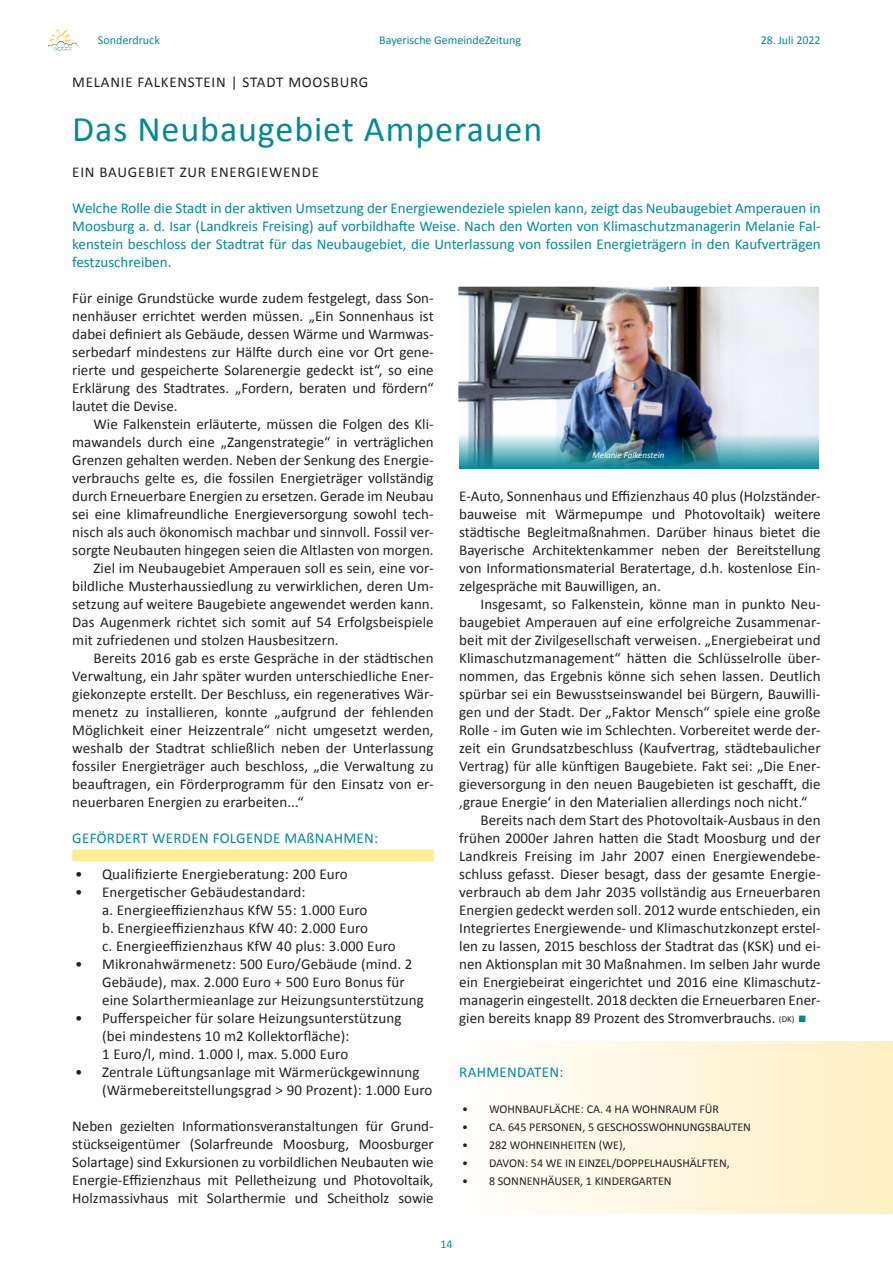
<style>
.page{position:relative;width:893px;height:1263px;background:#fff}
.page>*{position:absolute;margin:0;border:0;box-sizing:border-box;transform-origin:0 0}
.t1{font:36px "Calibri";letter-spacing:.025em;color:#008a97}
.t2{font:15px/18px "Calibri";letter-spacing:.005em;color:#231f20}
.t3{font:15px/18px "Calibri";color:#008a97;text-align:justify}
.t4{font:15px "Calibri";letter-spacing:.05em;color:#231f20}
.t5{font:15px "Calibri";letter-spacing:.02em;color:#008a97}
.t6{font:12px "Calibri";color:#231f20}
.t7{font:12px "Calibri";color:#008a97}
.t8{font:italic 9px "Calibri";color:#fff}
.s1{font-size:9px}
.s2{color:#008a97}
</style>
<div class="page">
<svg style="left:56px;top:29px;width:10px;height:6px"></svg>
<div style="left:446px;top:1041px;width:447px;height:173px;background:linear-gradient(to right,#fefffe,#feeec2)"></div>
<div style="left:72px;top:849px;width:362px;height:12px;background:#ffeb96"></div>
<img style="left:459px;top:288px;width:359px;height:146px">
<img style="left:459px;top:434px;width:359px;height:35px">
<p class="t7" style="left:98px;top:32px;width:64px">Sonderdruck</p>
<p class="t7" style="left:379px;top:32px;width:143px">Bayerische GemeindeZeitung</p>
<p class="t7" style="left:761px;top:32px;width:61px">28. Juli 2022</p>
<p class="t4" style="left:72px;top:73px;width:298px">MELANIE FALKENSTEIN | STADT MOOSBURG</p>
<h1 class="t1" style="left:72px;top:107px;width:472px">Das Neubaugebiet Amperauen</h1>
<p class="t4" style="left:72px;top:163px;width:248px">EIN BAUGEBIET ZUR ENERGIEWENDE</p>
<p class="t3" style="left:72px;top:198px;width:750px">Welche Rolle die Stadt in der aktiven Umsetzung der Energiewendeziele spielen kann, zeigt das Neubaugebiet Amperauen in Moosburg a. d. Isar (Landkreis Freising) auf vorbildhafte Weise. Nach den Worten von Klimaschutzmanagerin Melanie Fal&shy;kenstein beschloss der Stadtrat für das Neubaugebiet, die Unterlassung von fossilen Energieträgern in den Kaufverträgen festzuschreiben.</p>
<p class="t2" style="left:72px;top:288px;width:363px;text-align:justify">Für einige Grundstücke wurde zudem festgelegt, dass Son&shy;nenhäuser errichtet werden müssen. „Ein Sonnenhaus ist dabei definiert als Gebäude, dessen Wärme und Warmwas&shy;serbedarf mindestens zur Hälfte durch eine vor Ort gene&shy;rierte und gespeicherte Solarenergie gedeckt ist“, so eine Erklärung des Stadtrates. „Fordern, beraten und fördern“ lautet die Devise.</p>
<p class="t2" style="left:94px;top:414px;width:342px">Wie Falkenstein erläuterte, müssen die Folgen des Kli-</p>
<p class="t2" style="left:72px;top:432px;width:363px">mawandels durch eine „Zangenstrategie“ in verträglichen</p>
<p class="t2" style="left:72px;top:450px;width:363px">Grenzen gehalten werden. Neben der Senkung des Energie-</p>
<p class="t2" style="left:72px;top:468px;width:363px">verbrauchs gelte es, die fossilen Energieträger vollständig</p>
<p class="t2" style="left:72px;top:486px;width:363px">durch Erneuerbare Energien zu ersetzen. Gerade im Neubau</p>
<p class="t2" style="left:72px;top:504px;width:363px">sei eine klimafreundliche Energieversorgung sowohl tech-</p>
<p class="t2" style="left:72px;top:522px;width:363px">nisch als auch ökonomisch machbar und sinnvoll. Fossil ver-</p>
<p class="t2" style="left:72px;top:540px;width:363px">sorgte Neubauten hingegen seien die Altlasten von morgen.</p>
<p class="t2" style="left:94px;top:558px;width:342px">Ziel im Neubaugebiet Amperauen soll es sein, eine vor-</p>
<p class="t2" style="left:72px;top:576px;width:363px">bildliche Musterhaussiedlung zu verwirklichen, deren Um-</p>
<p class="t2" style="left:72px;top:594px;width:363px">setzung auf weitere Baugebiete angewendet werden kann.</p>
<p class="t2" style="left:72px;top:612px;width:363px">Das Augenmerk richtet sich somit auf 54 Erfolgsbeispiele</p>
<p class="t2" style="left:72px;top:630px;width:268px">mit zufriedenen und stolzen Hausbesitzern.</p>
<p class="t2" style="left:94px;top:648px;width:342px">Bereits 2016 gab es erste Gespräche in der städtischen</p>
<p class="t2" style="left:72px;top:666px;width:363px">Verwaltung, ein Jahr später wurden unterschiedliche Ener-</p>
<p class="t2" style="left:72px;top:684px;width:363px">giekonzepte erstellt. Der Beschluss, ein regeneratives Wär-</p>
<p class="t2" style="left:72px;top:702px;width:363px">menetz zu installieren, konnte „aufgrund der fehlenden</p>
<p class="t2" style="left:72px;top:720px;width:363px">Möglichkeit einer Heizzentrale“ nicht umgesetzt werden,</p>
<p class="t2" style="left:72px;top:738px;width:363px">weshalb der Stadtrat schließlich neben der Unterlassung</p>
<p class="t2" style="left:72px;top:756px;width:363px">fossiler Energieträger auch beschloss, „die Verwaltung zu</p>
<p class="t2" style="left:72px;top:774px;width:363px">beauftragen, ein Förderprogramm für den Einsatz von er-</p>
<p class="t2" style="left:72px;top:792px;width:233px">neuerbaren Energien zu erarbeiten...“</p>
<p class="t5" style="left:72px;top:829px;width:307px">GEFÖRDERT WERDEN FOLGENDE MAßNAHMEN:</p>
<p class="t2" style="left:75px;top:864px;width:274px">• Qualifizierte Energieberatung: 200 Euro</p>
<p class="t2" style="left:102px;top:882px;width:295px;text-indent:-27px">• Energetischer Gebäudestandard:<br>a. Energieeffizienzhaus KfW 55: 1.000 Euro<br>b. Energieeffizienzhaus KfW 40: 2.000 Euro<br>c. Energieeffizienzhaus KfW 40 plus: 3.000 Euro</p>
<p class="t2" style="left:102px;top:954px;width:323px;text-indent:-27px">• Mikronahwärmenetz: 500 Euro/Gebäude (mind. 2<br>Gebäude), max. 2.000 Euro + 500 Euro Bonus für eine Solarthermieanlage zur Heizungsunterstützung</p>
<p class="t2" style="left:102px;top:1008px;width:301px;text-indent:-27px">• Pufferspeicher für solare Heizungsunterstützung (bei mindestens 10 m2 Kollektorfläche):<br>1 Euro/l, mind. 1.000 l, max. 5.000 Euro</p>
<p class="t2" style="left:102px;top:1062px;width:332px;text-indent:-27px">• Zentrale Lüftungsanlage mit Wärmerückgewinnung (Wärmebereitstellungsgrad &gt; 90 Prozent): 1.000 Euro</p>
<p class="t2" style="left:72px;top:1116px;width:363px;text-align:justify">Neben gezielten Informationsveranstaltungen für Grund&shy;stückseigentümer (Solarfreunde Moosburg, Moosburger Solartage) sind Exkursionen zu vorbildlichen Neubauten wie Energie-Effizienzhaus mit Pelletheizung und Photovoltaik, Holzmassivhaus mit Solarthermie und Scheitholz sowie</p>
<p class="t8" style="left:592px;top:449px;width:74px">Melanie Falkenstein</p>
<p class="t2" style="left:459px;top:486px;width:363px;text-align:justify">E-Auto, Sonnenhaus und Effizienzhaus 40 plus (Holzständer&shy;bauweise mit Wärmepumpe und Photovoltaik) weitere städtische Begleitmaßnahmen. Darüber hinaus bietet die Bayerische Architektenkammer neben der Bereitstellung von Informationsmaterial Beratertage, d.h. kostenlose Ein&shy;zelgespräche mit Bauwilligen, an.</p>
<p class="t2" style="left:480px;top:594px;width:342px">Insgesamt, so Falkenstein, könne man in punkto Neu-</p>
<p class="t2" style="left:459px;top:612px;width:363px">baugebiet Amperauen auf eine erfolgreiche Zusammenar-</p>
<p class="t2" style="left:459px;top:630px;width:363px">beit mit der Zivilgesellschaft verweisen. „Energiebeirat und</p>
<p class="t2" style="left:459px;top:648px;width:363px">Klimaschutzmanagement“ hätten die Schlüsselrolle über-</p>
<p class="t2" style="left:459px;top:666px;width:363px">nommen, das Ergebnis könne sich sehen lassen. Deutlich</p>
<p class="t2" style="left:459px;top:684px;width:363px">spürbar sei ein Bewusstseinswandel bei Bürgern, Bauwilli-</p>
<p class="t2" style="left:459px;top:702px;width:363px">gen und der Stadt. Der „Faktor Mensch“ spiele eine große</p>
<p class="t2" style="left:459px;top:720px;width:363px">Rolle - im Guten wie im Schlechten. Vorbereitet werde der-</p>
<p class="t2" style="left:459px;top:738px;width:363px">zeit ein Grundsatzbeschluss (Kaufvertrag, städtebaulicher</p>
<p class="t2" style="left:459px;top:756px;width:363px">Vertrag) für alle künftigen Baugebiete. Fakt sei: „Die Ener-</p>
<p class="t2" style="left:459px;top:774px;width:363px">gieversorgung in den neuen Baugebieten ist geschafft, die</p>
<p class="t2" style="left:459px;top:792px;width:350px">‚graue Energie‘ in den Materialien allerdings noch nicht.“</p>
<p class="t2" style="left:480px;top:810px;width:342px">Bereits nach dem Start des Photovoltaik-Ausbaus in den</p>
<p class="t2" style="left:459px;top:828px;width:363px">frühen 2000er Jahren hatten die Stadt Moosburg und der</p>
<p class="t2" style="left:459px;top:846px;width:363px">Landkreis Freising im Jahr 2007 einen Energiewendebe-</p>
<p class="t2" style="left:459px;top:864px;width:363px">schluss gefasst. Dieser besagt, dass der gesamte Energie-</p>
<p class="t2" style="left:459px;top:882px;width:363px">verbrauch ab dem Jahr 2035 vollständig aus Erneuerbaren</p>
<p class="t2" style="left:459px;top:900px;width:363px">Energien gedeckt werden soll. 2012 wurde entschieden, ein</p>
<p class="t2" style="left:459px;top:918px;width:363px">Integriertes Energiewende- und Klimaschutzkonzept erstel-</p>
<p class="t2" style="left:459px;top:936px;width:363px">len zu lassen, 2015 beschloss der Stadtrat das (KSK) und ei-</p>
<p class="t2" style="left:459px;top:954px;width:363px">nen Aktionsplan mit 30 Maßnahmen. Im selben Jahr wurde</p>
<p class="t2" style="left:459px;top:972px;width:363px">ein Energiebeirat eingerichtet und 2016 eine Klimaschutz-</p>
<p class="t2" style="left:459px;top:990px;width:363px">managerin eingestellt. 2018 deckten die Erneuerbaren Ener-</p>
<p class="t2" style="left:459px;top:1008px;width:349px">gien bereits knapp 89 Prozent des Stromverbrauchs. <span class="s1">(DK)</span> <span class="s2">■</span></p>
<p class="t5" style="left:459px;top:1063px;width:106px">RAHMENDATEN:</p>
<p class="t6" style="left:462px;top:1102px;width:259px">• WOHNBAUFLÄCHE: CA. 4 HA WOHNRAUM FÜR</p>
<p class="t6" style="left:462px;top:1120px;width:290px">• CA. 645 PERSONEN, 5 GESCHOSSWOHNUNGSBAUTEN</p>
<p class="t6" style="left:462px;top:1138px;width:165px">• 282 WOHNEINHEITEN (WE),</p>
<p class="t6" style="left:462px;top:1156px;width:269px">• DAVON: 54 WE IN EINZEL/DOPPELHAUSHÄLFTEN,</p>
<p class="t6" style="left:462px;top:1174px;width:211px">• 8 SONNENHÄUSER, 1 KINDERGARTEN</p>
<p class="t7" style="left:440px;top:1236px;width:14px">14</p>
</div>
